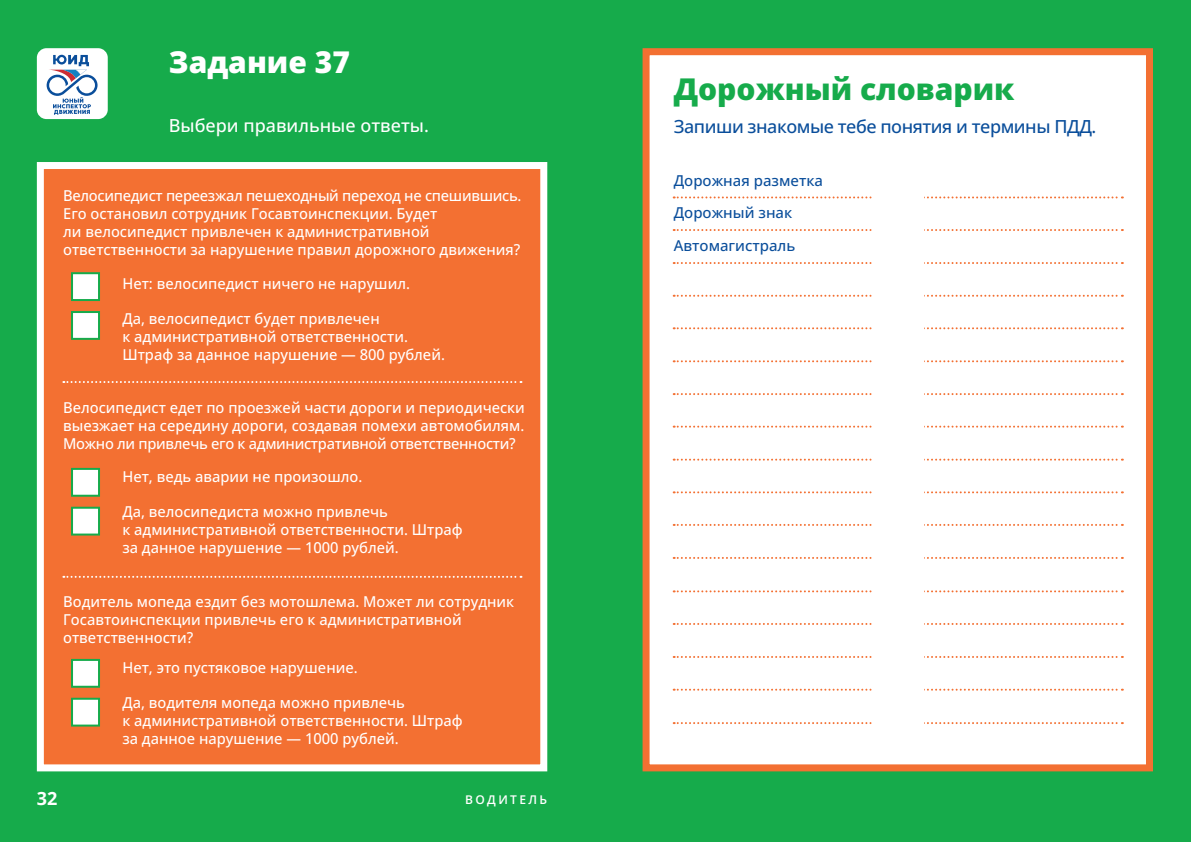
<style>
.page{position:relative;width:1191px;height:842px;background:#fff}
.page>*{position:absolute;margin:0;border:0;box-sizing:border-box;transform-origin:0 0}
.t1{font:800 30px "Open Sans";color:#16ab4b}
.t2{font:800 30px "Open Sans";color:#fff}
.t3{font:500 18px "Open Sans";letter-spacing:-.025em;color:#0a4e9b}
.t4{font:500 18px "Open Sans";color:#fff}
.t5{font:700 18px "Open Sans";color:#fff}
.t6{font:500 15px/18px "Open Sans";color:#fff}
.t7{font:500 15px/32.7px "Open Sans";color:#0a4e9b}
.t8{font:600 12px "Open Sans";letter-spacing:.2em;color:#fff}
</style>
<div class="page">
<div style="left:0;top:0;width:595px;height:842px;background:#16ab4b"></div>
<div style="left:37px;top:48px;width:71px;height:71px;background:#fff;border-radius:10px"></div>
<svg style="left:47px;top:55px;width:51px;height:60px"></svg>
<div style="left:37px;top:162px;width:510px;height:609px;background:#f37032;border:7px solid #fff"></div>
<svg style="left:63px;top:381px;width:458px;height:2px"></svg>
<div style="left:71px;top:468px;width:29px;height:29px;background:#fff;border:2px solid #16ab4b"></div>
<div style="left:71px;top:507px;width:29px;height:28px;background:#fff;border:2px solid #16ab4b"></div>
<div style="left:71px;top:659px;width:29px;height:29px;background:#fff;border:2px solid #16ab4b"></div>
<div style="left:71px;top:698px;width:29px;height:28px;background:#fff;border:2px solid #16ab4b"></div>
<svg style="left:63px;top:576px;width:458px;height:2px"></svg>
<div style="left:71px;top:272px;width:29px;height:29px;background:#fff;border:2px solid #16ab4b"></div>
<div style="left:71px;top:311px;width:29px;height:29px;background:#fff;border:2px solid #16ab4b"></div>
<div style="left:595px;top:0;width:596px;height:842px;background:#16ab4b"></div>
<div style="left:642px;top:48px;width:511px;height:723px;background:#fff;border:7px solid #f37032"></div>
<svg style="left:673px;top:196px;width:449px;height:2px"></svg>
<svg style="left:673px;top:393px;width:449px;height:2px"></svg>
<svg style="left:673px;top:590px;width:449px;height:2px"></svg>
<svg style="left:673px;top:295px;width:449px;height:2px"></svg>
<svg style="left:673px;top:491px;width:449px;height:2px"></svg>
<svg style="left:673px;top:689px;width:449px;height:2px"></svg>
<svg style="left:673px;top:722px;width:449px;height:2px"></svg>
<svg style="left:673px;top:229px;width:449px;height:2px"></svg>
<svg style="left:673px;top:426px;width:449px;height:2px"></svg>
<svg style="left:673px;top:623px;width:449px;height:2px"></svg>
<svg style="left:673px;top:327px;width:449px;height:2px"></svg>
<svg style="left:673px;top:524px;width:449px;height:2px"></svg>
<svg style="left:673px;top:262px;width:449px;height:2px"></svg>
<svg style="left:673px;top:459px;width:449px;height:2px"></svg>
<svg style="left:673px;top:656px;width:449px;height:2px"></svg>
<svg style="left:673px;top:360px;width:449px;height:2px"></svg>
<svg style="left:673px;top:557px;width:449px;height:2px"></svg>
<div style="left:873px;top:177px;width:51px;height:564px;background:#fff"></div>
<h1 class="t2" style="left:169px;top:42px;width:183px">Задание 37</h1>
<p class="t4" style="left:169px;top:113px;width:262px">Выбери правильные ответы.</p>
<p class="t6" style="left:63px;top:186px;width:460px">Велосипедист переезжал пешеходный переход не спешившись.<br>Его остановил сотрудник Госавтоинспекции. Будет<br>ли велосипедист привлечен к административной ответственности за нарушение правил дорожного движения?</p>
<p class="t6" style="left:122px;top:274px;width:289px">Нет: велосипедист ничего не нарушил.</p>
<p class="t6" style="left:122px;top:309px;width:324px">Да, велосипедист будет привлечен<br>к административной ответственности.<br>Штраф за данное нарушение — 800 рублей.</p>
<p class="t6" style="left:63px;top:398px;width:463px;text-align:justify">Велосипедист едет по проезжей части дороги и периодически выезжает на середину дороги, создавая помехи автомобилям.<br>Можно ли привлечь его к административной ответственности?</p>
<p class="t6" style="left:122px;top:467px;width:241px">Нет, ведь аварии не произошло.</p>
<p class="t6" style="left:122px;top:502px;width:342px">Да, велосипедиста можно привлечь<br>к административной ответственности. Штраф за данное нарушение — 1000 рублей.</p>
<p class="t6" style="left:63px;top:592px;width:452px">Водитель мопеда ездит без мотошлема. Может ли сотрудник<br>Госавтоинспекции привлечь его к административной ответственности?</p>
<p class="t5" style="left:37px;top:786px;width:22px">32</p>
<p class="t6" style="left:122px;top:658px;width:237px">Нет, это пустяковое нарушение.</p>
<p class="t6" style="left:122px;top:693px;width:342px">Да, водителя мопеда можно привлечь<br>к административной ответственности. Штраф за данное нарушение — 1000 рублей.</p>
<p class="t8" style="left:465px;top:792px;width:84px">ВОДИТЕЛЬ</p>
<p class="t8" style="left:472px;top:792px;width:76px">ПЕШЕХОД</p>
<h1 class="t1" style="left:673px;top:69px;width:342px">Дорожный словарик</h1>
<p class="t3" style="left:673px;top:114px;width:424px">Запиши знакомые тебе понятия и термины ПДД.</p>
<p class="t7" style="left:673px;top:164px;width:151px">Дорожная разметка<br>Дорожный знак<br>Автомагистраль</p>
</div>
